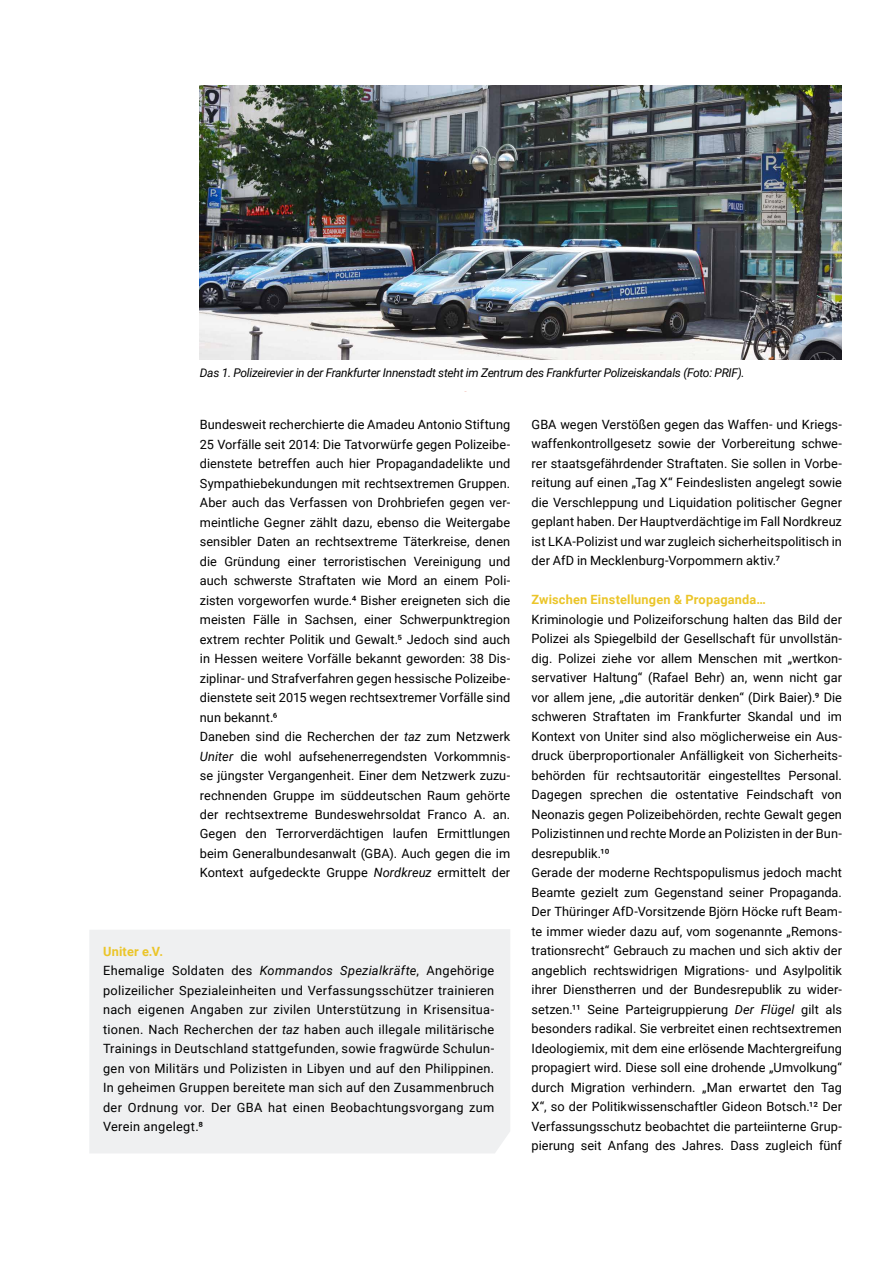
<style>
.page{position:relative;width:893px;height:1263px;background:#fff}
.page>*{position:absolute;margin:0;border:0;box-sizing:border-box;transform-origin:0 0}
.t1{font:12.75px/19.5px "Roboto";letter-spacing:.005em;color:#000}
.t2{font:12.75px/19.5px "Roboto";letter-spacing:.025em;color:#000}
.t3{font:700 12.75px "Roboto";letter-spacing:.015em;color:#ebc529}
.t4{font:italic 12px "Roboto";letter-spacing:-.025em;color:#000}
.s1{font-style:italic}
.s2{font-weight:700;color:#ebc529}
</style>
<div class="page">
<div style="left:89px;top:929px;width:421px;height:224px;background:#eff0f1"></div>
<img style="left:200px;top:85px;width:641px;height:274px">
<p class="t4" style="left:200px;top:364px;width:546px">Das 1. Polizeirevier in der Frankfurter Innenstadt steht im Zentrum des Frankfurter Polizeiskandals (Foto: PRIF).</p>
<p class="t1" style="left:200px;top:414px;width:312px">Bundesweit recherchierte die Amadeu Antonio Stiftung 25 Vorfälle seit 2014: Die Tatvorwürfe gegen Polizeibe&shy;dienstete betreffen auch hier Propagandadelikte und Sympathiebekundungen mit rechtsextremen Gruppen.<br>Aber auch das Verfassen von Drohbriefen gegen ver&shy;meintliche Gegner zählt dazu, ebenso die Weitergabe sensibler Daten an rechtsextreme Täterkreise, denen die Gründung einer terroristischen Vereinigung und auch schwerste Straftaten wie Mord an einem Poli&shy;zisten vorgeworfen wurde.4 Bisher ereigneten sich die meisten Fälle in Sachsen, einer Schwerpunktregion extrem rechter Politik und Gewalt.5 Jedoch sind auch in Hessen weitere Vorfälle bekannt geworden: 38 Dis&shy;ziplinar- und Strafverfahren gegen hessische Polizeibe&shy;dienstete seit 2015 wegen rechtsextremer Vorfälle sind nun bekannt.6<br>Daneben sind die Recherchen der <span class="s1">taz</span> zum Netzwerk <span class="s1">Uniter</span> die wohl aufsehenerregendsten Vorkommnis&shy;se jüngster Vergangenheit. Einer dem Netzwerk zuzu&shy;rechnenden Gruppe im süddeutschen Raum gehörte der rechtsextreme Bundeswehrsoldat Franco A. an.<br>Gegen den Terrorverdächtigen laufen Ermittlungen beim Generalbundesanwalt (GBA). Auch gegen die im Kontext aufgedeckte Gruppe <span class="s1">Nordkreuz</span> ermittelt der</p>
<p class="t1" style="left:532px;top:414px;width:312px;text-align:justify">GBA wegen Verstößen gegen das Waffen- und Kriegs&shy;waffenkontrollgesetz sowie der Vorbereitung schwe&shy;rer staatsgefährdender Straftaten. Sie sollen in Vorbe&shy;reitung auf einen „Tag X“ Feindeslisten angelegt sowie die Verschleppung und Liquidation politischer Gegner geplant haben. Der Hauptverdächtige im Fall Nordkreuz ist LKA-Polizist und war zugleich sicherheitspolitisch in der AfD in Mecklenburg-Vorpommern aktiv.7</p>
<p class="t3" style="left:532px;top:591px;width:236px">Zwischen Einstellungen &amp; Propaganda…</p>
<p class="t1" style="left:532px;top:609px;width:312px">Kriminologie und Polizeiforschung halten das Bild der Polizei als Spiegelbild der Gesellschaft für unvollstän&shy;dig. Polizei ziehe vor allem Menschen mit „wertkon&shy;servativer Haltung“ (Rafael Behr) an, wenn nicht gar vor allem jene, „die autoritär denken“ (Dirk Baier).9 Die schweren Straftaten im Frankfurter Skandal und im Kontext von Uniter sind also möglicherweise ein Aus&shy;druck überproportionaler Anfälligkeit von Sicherheits&shy;behörden für rechtsautoritär eingestelltes Personal.<br>Dagegen sprechen die ostentative Feindschaft von Neonazis gegen Polizeibehörden, rechte Gewalt gegen Polizistinnen und rechte Morde an Polizisten in der Bun&shy;desrepublik.¹0<br>Gerade der moderne Rechtspopulismus jedoch macht Beamte gezielt zum Gegenstand seiner Propaganda.<br>Der Thüringer AfD-Vorsitzende Björn Höcke ruft Beam&shy;te immer wieder dazu auf, vom sogenannte „Remons&shy;trationsrecht“ Gebrauch zu machen und sich aktiv der angeblich rechtswidrigen Migrations- und Asylpolitik ihrer Dienstherren und der Bundesrepublik zu wider&shy;setzen.¹¹ Seine Parteigruppierung <span class="s1">Der Flügel</span> gilt als besonders radikal. Sie verbreitet einen rechtsextremen Ideologiemix, mit dem eine erlösende Machtergreifung propagiert wird. Diese soll eine drohende „Umvolkung“ durch Migration verhindern. „Man erwartet den Tag X“, so der Politikwissenschaftler Gideon Botsch.¹² Der Verfassungsschutz beobachtet die parteiinterne Grup&shy;pierung seit Anfang des Jahres. Dass zugleich fünf</p>
<p class="t2" style="left:103px;top:941px;width:393px"><span class="s2">Uniter e.V.<br></span>Ehemalige Soldaten des <span class="s1">Kommandos Spezialkräfte</span>, Angehörige polizeilicher Spezialeinheiten und Verfassungsschützer trainieren nach eigenen Angaben zur zivilen Unterstützung in Krisensitua&shy;tionen. Nach Recherchen der <span class="s1">taz</span> haben auch illegale militärische Trainings in Deutschland stattgefunden, sowie fragwürde Schulun&shy;gen von Militärs und Polizisten in Libyen und auf den Philippinen.<br>In geheimen Gruppen bereitete man sich auf den Zusammenbruch der Ordnung vor. Der GBA hat einen Beobachtungsvorgang zum Verein angelegt.8</p>
</div>
